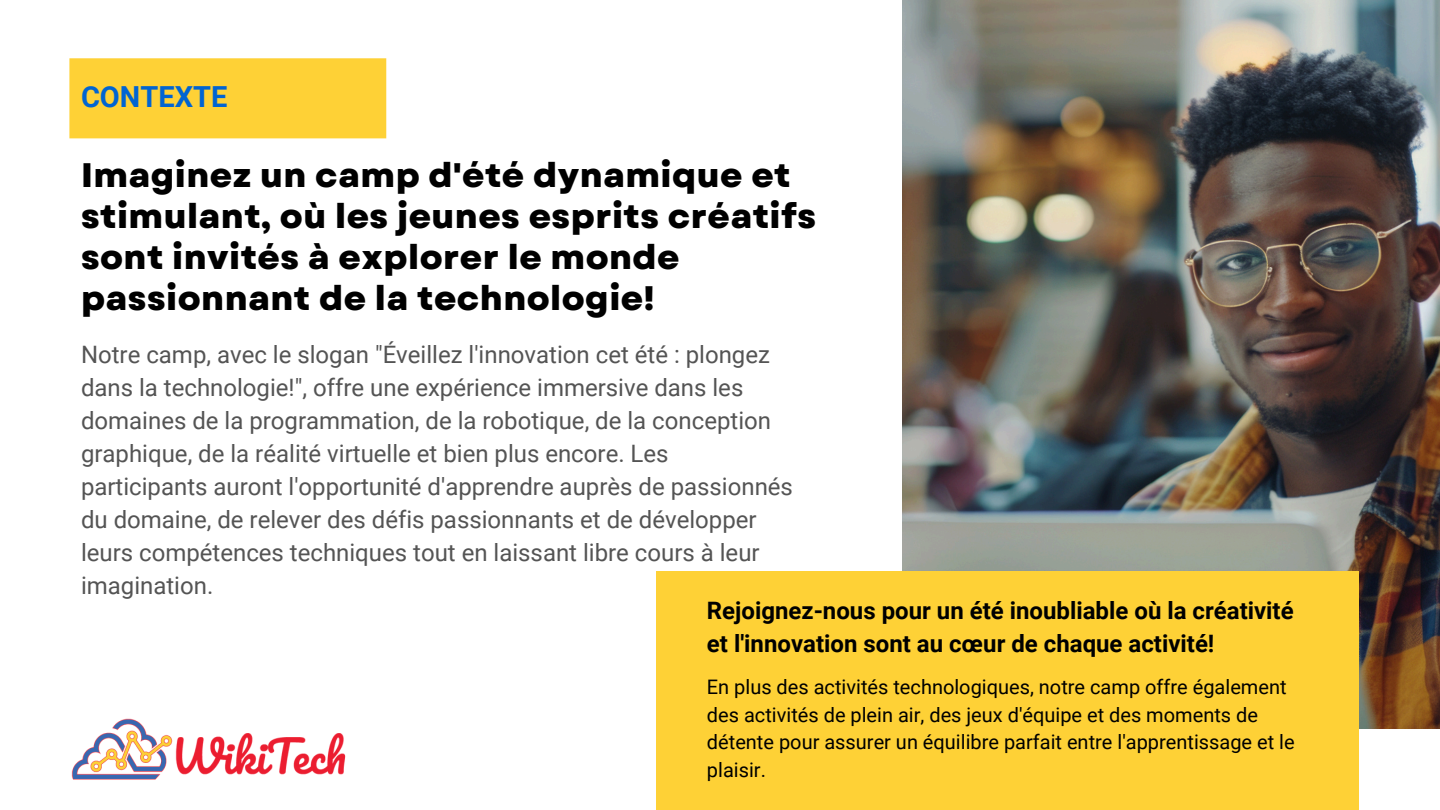
<style>
.page{position:relative;width:1440px;height:810px;background:#fff}
.page>*{position:absolute;margin:0;border:0;box-sizing:border-box;transform-origin:0 0}
.t1{font:800 34px/41.2px "Garet";letter-spacing:.015em;color:#000}
.t2{font:700 29px "Roboto";color:#0064d2}
.t3{font:24px/33px "Roboto";color:#545454}
.t4{font:700 24px/33px "Roboto";color:#000}
.t5{font:20px/27.8px "Roboto";color:#000}
</style>
<div class="page">
<img style="left:902px;top:0;width:538px;height:729px">
<div style="left:657px;top:571px;width:702px;height:239px;background:#fed136"></div>
<div style="left:69px;top:58px;width:317px;height:80px;background:#fed136"></div>
<img style="left:71px;top:718px;width:275px;height:62px">
<h3 class="t2" style="left:81px;top:80px;width:148px">CONTEXTE</h3>
<h2 class="t1" style="left:81px;top:154px;width:737px">Imaginez un camp d'été dynamique et stimulant, où les jeunes esprits créatifs sont invités à explorer le monde passionnant de la technologie!</h2>
<h1 class="t3" style="left:81px;top:338px;width:713px">Notre camp, avec le slogan "Éveillez l'innovation cet été : plongez dans la technologie!", offre une expérience immersive dans les domaines de la programmation, de la robotique, de la conception graphique, de la réalité virtuelle et bien plus encore. Les participants auront l'opportunité d'apprendre auprès de passionnés du domaine, de relever des défis passionnants et de développer leurs compétences techniques tout en laissant libre cours à leur imagination.</h1>
<p class="t4" style="left:707px;top:594px;width:588px">Rejoignez-nous pour un été inoubliable où la créativité et l'innovation sont au cœur de chaque activité!</p>
<h4 class="t5" style="left:707px;top:673px;width:589px">En plus des activités technologiques, notre camp offre également des activités de plein air, des jeux d'équipe et des moments de détente pour assurer un équilibre parfait entre l'apprentissage et le plaisir.</h4>
</div>
